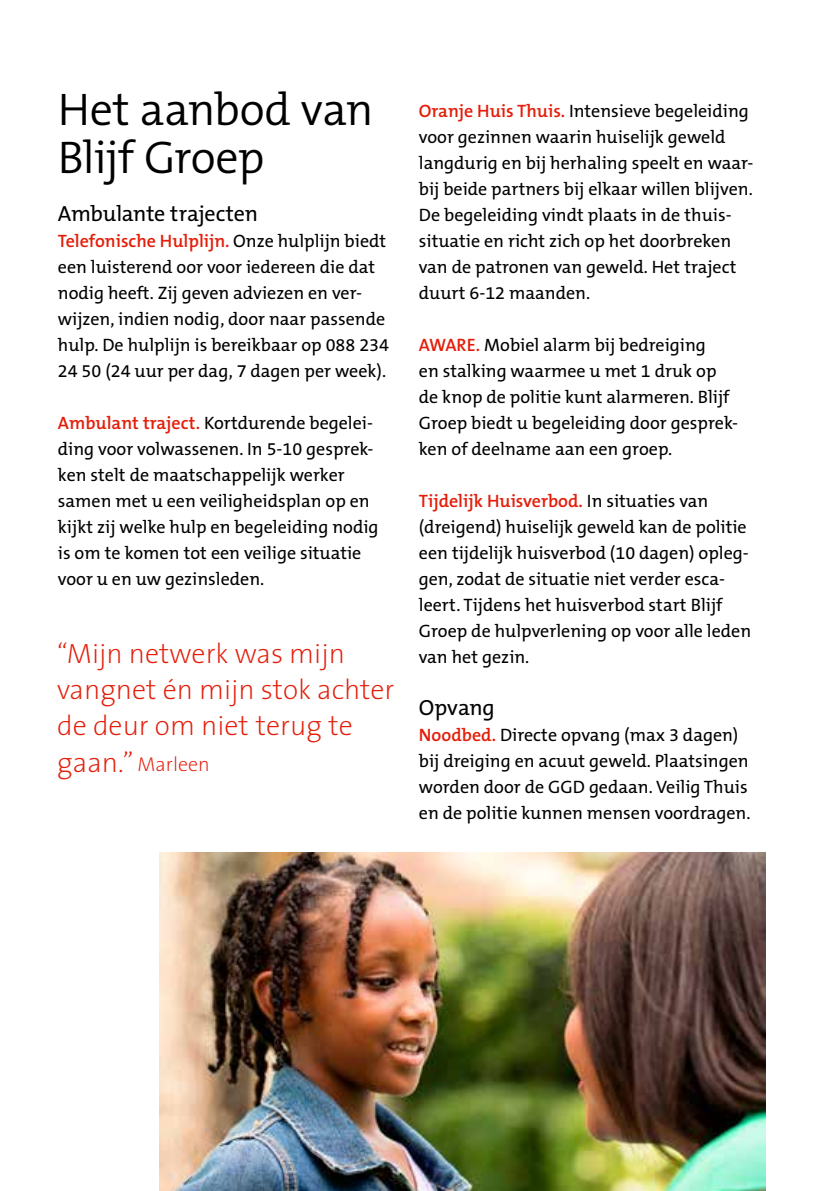
<style>
.page{position:relative;width:840px;height:1191px;background:#fff}
.page>*{position:absolute;margin:0;border:0;box-sizing:border-box;transform-origin:0 0}
.t1{font:300 46px/48px "The Mix B4";letter-spacing:-.015em;color:#000}
.t2{font:200 28px/36px "The Sans";color:#e41e0a}
.t3{font:22px "The Mix B5 Plain";letter-spacing:-.01em;color:#000}
.t4{font:200 20px "The Sans";color:#e41e0a}
.t5{font:18px/26px "The Mix B5 Plain";color:#000}
.t6{font:600 18px "The Mix B6";color:#e41e0a}
.s1{font-family:"The Mix B5 Plain";font-weight:400;color:#000}
.s2{font-family:"The Mix B6";font-weight:600;color:#e41e0a}
.s3{font-size:28px}
</style>
<div class="page">
<img style="left:160px;top:853px;width:604px;height:338px">
<h1 class="t1" style="left:58px;top:87px;width:317px">Het aanbod van<br>Blijf Groep</h1>
<p class="t3" style="left:58px;top:202px;width:201px">Ambulante trajecten</p>
<p class="t6" style="left:58px;top:231px;width:329px">Telefonische Hulplijn. <span class="s1">Onze hulplijn biedt</span></p>
<p class="t5" style="left:58px;top:255px;width:332px">een luisterend oor voor iedereen die dat nodig heeft. Zij geven adviezen en ver&shy;wijzen, indien nodig, door naar passende hulp. De hulplijn is bereikbaar op 088 234<br>24 50 (24 uur per dag, 7 dagen per week).</p>
<p class="t5" style="left:58px;top:411px;width:322px"><span class="s2">Ambulant traject.</span> Kortdurende begelei&shy;ding voor volwassenen. In 5-10 gesprek&shy;ken stelt de maatschappelijk werker samen met u een veiligheidsplan op en kijkt zij welke hulp en begeleiding nodig is om te komen tot een veilige situatie voor u en uw gezinsleden.</p>
<h2 class="t2" style="left:57px;top:635px;width:338px">“Mijn netwerk was mijn vangnet én mijn stok achter de deur om niet terug te</h2>
<p class="t4" style="left:57px;top:748px;width:154px"><span class="s3">gaan.”</span> Marleen</p>
<p class="t5" style="left:418px;top:99px;width:336px"><span class="s2">Oranje Huis Thuis.</span> Intensieve begeleiding voor gezinnen waarin huiselijk geweld langdurig en bij herhaling speelt en waar&shy;bij beide partners bij elkaar willen blijven.<br>De begeleiding vindt plaats in de thuis&shy;situatie en richt zich op het doorbreken van de patronen van geweld. Het traject duurt 6-12 maanden.</p>
<p class="t5" style="left:418px;top:333px;width:320px"><span class="s2">AWARE.</span> Mobiel alarm bij bedreiging<br>en stalking waarmee u met 1 druk op de knop de politie kunt alarmeren. Blijf Groep biedt u begeleiding door gesprek&shy;ken of deelname aan een groep.</p>
<p class="t6" style="left:418px;top:491px;width:291px">Tijdelijk Huisverbod. <span class="s1">In situaties van</span></p>
<p class="t5" style="left:418px;top:515px;width:333px">(dreigend) huiselijk geweld kan de politie een tijdelijk huisverbod (10 dagen) opleg&shy;gen, zodat de situatie niet verder esca&shy;leert. Tijdens het huisverbod start Blijf Groep de hulpverlening op voor alle leden van het gezin.</p>
<p class="t3" style="left:418px;top:696px;width:77px">Opvang</p>
<p class="t5" style="left:418px;top:723px;width:333px"><span class="s2">Noodbed.</span> Directe opvang (max 3 dagen) bij dreiging en acuut geweld. Plaatsingen worden door de GGD gedaan. Veilig Thuis en de politie kunnen mensen voordragen.</p>
</div>
